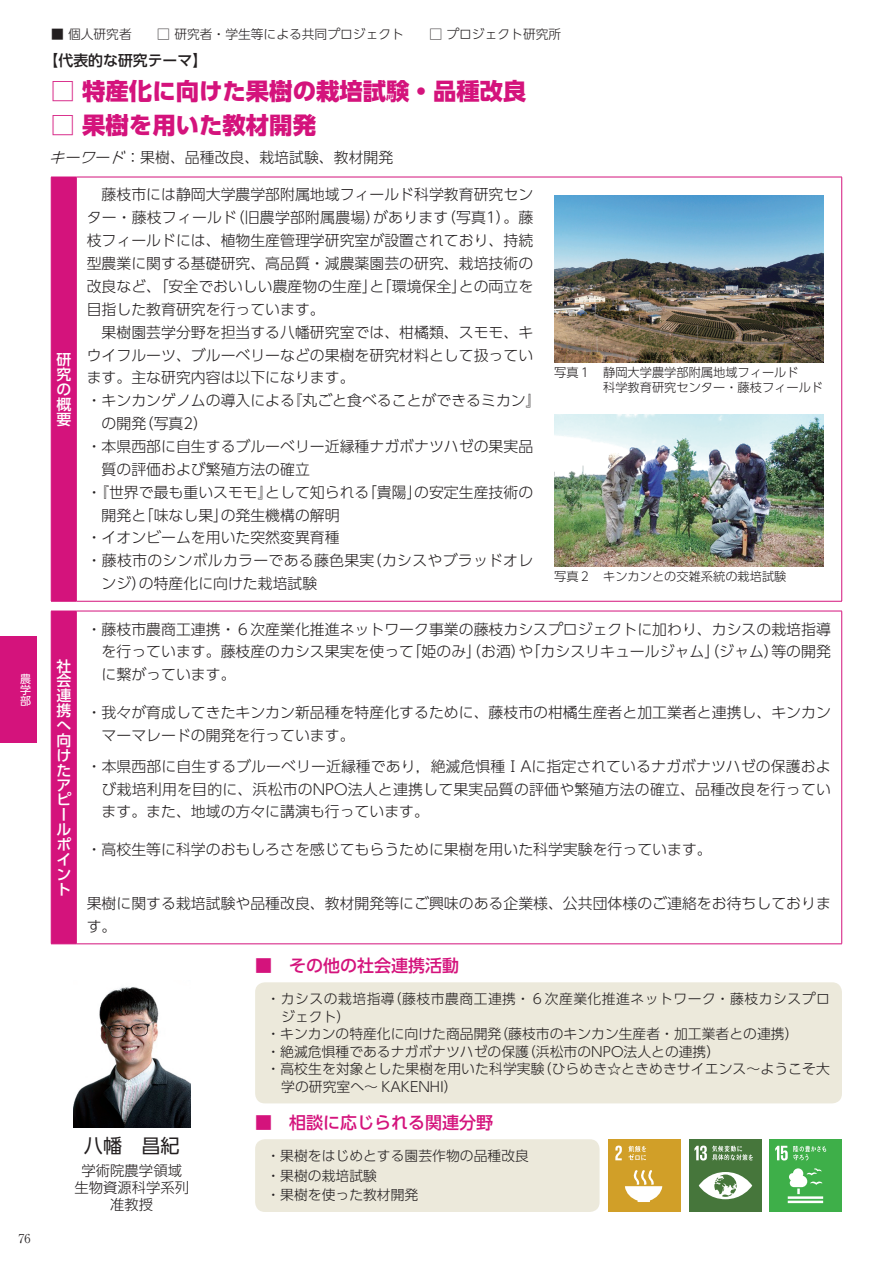
<style>
.page{position:relative;width:893px;height:1263px;background:#fff}
.page>*{position:absolute;margin:0;border:0;box-sizing:border-box;transform-origin:0 0}
.t1{font:800 23.4px "UD Shin Go Pro";color:#d4137c}
.t2{font:19.2px "UD Shin Go Pro";color:#231f20}
.t3{font:500 16.95px "UD Shin Go Pro";color:#d4137c}
.t4{font:300 14.85px/22.8px "UD Shin Go Pro";color:#231f20;text-align:justify}
.t5{font:300 14.85px "UD Shin Go Pro";letter-spacing:.02em;color:#231f20}
.t6{font:500 14.85px/14.9px "UD Shin Go Pro";color:#fff;text-align:justify}
.t7{font:500 14.85px "UD Shin Go Pro";color:#231f20}
.t8{font:300 14.4px/17px "UD Shin Go Pro";color:#231f20;text-align:center}
.t9{font:300 13.8px/19.5px "UD Shin Go Pro";color:#231f20}
.t10{font:300 13.8px "UD Shin Go Pro";letter-spacing:.035em;color:#231f20}
.t11{font:300 12.75px "UD Shin Go Pro";color:#231f20}
.t12{font:300 12.15px/14.9px "UD Shin Go Pro";color:#231f20}
.t13{font:300 12.15px "Ryumin Pro";color:#231f20}
.t14{font:10.95px/10.9px "UD Shin Go Pro";color:#fff;text-align:justify}
.s1{font-style:italic}
</style>
<div class="page">
<div style="left:770px;top:1140px;width:72px;height:72px;background:#3eaf49"></div>
<hr style="left:788px;top:1196px;width:35px;height:3px;background:#fff">
<hr style="left:788px;top:1201px;width:35px;height:2px;background:#fff">
<svg style="left:789px;top:1168px;width:33px;height:26px"></svg>
<svg style="left:775px;top:1146px;width:51px;height:14px"></svg>
<div style="left:689px;top:1140px;width:72px;height:72px;background:#46763b"></div>
<svg style="left:699px;top:1172px;width:53px;height:27px"></svg>
<svg style="left:694px;top:1145px;width:59px;height:15px"></svg>
<div style="left:608px;top:1140px;width:72px;height:72px;background:#d19f28"></div>
<svg style="left:625px;top:1170px;width:37px;height:32px"></svg>
<svg style="left:615px;top:1145px;width:7px;height:15px"></svg>
<svg style="left:628px;top:1146px;width:18px;height:14px"></svg>
<div style="left:255px;top:982px;width:587px;height:121px;background:#ece9db;border-radius:10px"></div>
<div style="left:255px;top:1139px;width:345px;height:73px;background:#ece9db;border-radius:10px"></div>
<img style="left:73px;top:987px;width:117px;height:140px">
<hr style="left:76px;top:177px;width:1px;height:424px;background:#d4137c">
<hr style="left:76px;top:177px;width:766px;height:1px;background:#d4137c">
<hr style="left:841px;top:177px;width:1px;height:424px;background:#d4137c">
<hr style="left:76px;top:601px;width:766px;height:1px;background:#d4137c">
<div style="left:51px;top:177px;width:25px;height:767px;background:#d4137c"></div>
<hr style="left:76px;top:611px;width:1px;height:333px;background:#d4137c">
<hr style="left:76px;top:611px;width:766px;height:1px;background:#d4137c">
<hr style="left:841px;top:611px;width:1px;height:333px;background:#d4137c">
<hr style="left:76px;top:943px;width:766px;height:1px;background:#d4137c">
<img style="left:555px;top:195px;width:268px;height:167px">
<img style="left:555px;top:415px;width:268px;height:151px">
<div style="left:0;top:637px;width:36px;height:106px;background:#d4137c"></div>
<p class="t14" style="left:20px;top:673px;width:12px">農学部</p>
<p class="t13" style="left:18px;top:1229px;width:14px">76</p>
<p class="t11" style="left:51px;top:24px;width:512px">■ 個人研究者　　□ 研究者・学生等による共同プロジェクト　　□ プロジェクト研究所</p>
<p class="t7" style="left:44px;top:49px;width:165px">【代表的な研究テーマ】</p>
<h1 class="t1" style="left:51px;top:72px;width:477px">□ 特産化に向けた果樹の栽培試験・品種改良</h1>
<h1 class="t1" style="left:51px;top:106px;width:267px">□ 果樹を用いた教材開発</h1>
<p class="t4" style="left:49px;top:145px;width:346px"><span class="s1">キーワード</span>：果樹、品種改良、栽培試験、教材開発</p>
<p class="t6" style="left:56px;top:351px;width:16px">研究の概要</p>
<p class="t4" style="left:87px;top:183px;width:448px">　藤枝市には静岡大学農学部附属地域フィールド科学教育研究セン</p>
<p class="t4" style="left:87px;top:206px;width:448px">ター・藤枝フィールド（旧農学部附属農場）があります（写真1）。藤</p>
<p class="t4" style="left:87px;top:229px;width:448px">枝フィールドには、植物生産管理学研究室が設置されており、持続</p>
<p class="t4" style="left:87px;top:251px;width:448px">型農業に関する基礎研究、高品質・減農薬園芸の研究、栽培技術の</p>
<p class="t4" style="left:87px;top:274px;width:448px">改良など、「安全でおいしい農産物の生産」と「環境保全」との両立を</p>
<p class="t4" style="left:87px;top:297px;width:240px">目指した教育研究を行っています。</p>
<p class="t4" style="left:87px;top:320px;width:448px">　果樹園芸学分野を担当する八幡研究室では、柑橘類、スモモ、キ</p>
<p class="t4" style="left:87px;top:343px;width:448px">ウイフルーツ、ブルーベリーなどの果樹を研究材料として扱ってい</p>
<p class="t4" style="left:87px;top:366px;width:269px">ます。主な研究内容は以下になります。</p>
<p class="t4" style="left:87px;top:389px;width:455px">・キンカンゲノムの導入による『丸ごと食べることができるミカン』</p>
<p class="t4" style="left:102px;top:411px;width:108px">の開発（写真2）</p>
<p class="t4" style="left:87px;top:434px;width:448px">・本県西部に自生するブルーベリー近縁種ナガボナツハゼの果実品</p>
<p class="t4" style="left:102px;top:457px;width:210px">質の評価および繁殖方法の確立</p>
<p class="t4" style="left:87px;top:480px;width:448px">・『世界で最も重いスモモ』として知られる「貴陽」の安定生産技術の</p>
<p class="t4" style="left:102px;top:503px;width:240px">開発と「味なし果」の発生機構の解明</p>
<p class="t4" style="left:87px;top:526px;width:254px">・イオンビームを用いた突然変異育種</p>
<p class="t5" style="left:87px;top:549px;width:448px">・藤枝市のシンボルカラーである藤色果実（カシスやブラッドオレ</p>
<p class="t4" style="left:102px;top:571px;width:217px">ンジ）の特産化に向けた栽培試験</p>
<p class="t12" style="left:554px;top:365px;width:270px">写真１　静岡大学農学部附属地域フィールド<br>　　　　科学教育研究センター・藤枝フィールド</p>
<p class="t12" style="left:554px;top:569px;width:234px">写真２　キンカンとの交雑系統の栽培試験</p>
<p class="t6" style="left:56px;top:658px;width:16px;text-align:left">社会連携へ向けたアピールポイント</p>
<p class="t4" style="left:102px;top:617px;width:731px;text-indent:-15px">・藤枝市農商工連携・６次産業化推進ネットワーク事業の藤枝カシスプロジェクトに加わり、カシスの栽培指導を行っています。藤枝産のカシス果実を使って「姫のみ」（お酒）や「カシスリキュールジャム」（ジャム）等の開発に繋がっています。</p>
<p class="t4" style="left:102px;top:700px;width:731px;text-indent:-15px">・我々が育成してきたキンカン新品種を特産化するために、藤枝市の柑橘生産者と加工業者と連携し、キンカンマーマレードの開発を行っています。</p>
<p class="t4" style="left:102px;top:754px;width:731px;text-indent:-15px">・本県西部に自生するブルーベリー近縁種であり，絶滅危惧種ⅠAに指定されているナガボナツハゼの保護および栽培利用を目的に、浜松市のNPO法人と連携して果実品質の評価や繁殖方法の確立、品種改良を行っています。また、地域の方々に講演も行っています。</p>
<p class="t4" style="left:87px;top:838px;width:627px">・高校生等に科学のおもしろさを感じてもらうために果樹を用いた科学実験を行っています。</p>
<p class="t4" style="left:87px;top:891px;width:746px">果樹に関する栽培試験や品種改良、教材開発等にご興味のある企業様、公共団体様のご連絡をお待ちしております。</p>
<p class="t2" style="left:84px;top:1130px;width:97px">八幡　昌紀</p>
<p class="t8" style="left:74px;top:1162px;width:116px">学術院農学領域生物資源科学系列准教授</p>
<p class="t3" style="left:255px;top:951px;width:206px">■　その他の社会連携活動</p>
<p class="t10" style="left:267px;top:988px;width:565px">・カシスの栽培指導（藤枝市農商工連携・６次産業化推進ネットワーク・藤枝カシスプロ</p>
<p class="t9" style="left:281px;top:1006px;width:71px">ジェクト）</p>
<p class="t9" style="left:266px;top:1024px;width:534px">・キンカンの特産化に向けた商品開発（藤枝市のキンカン生産者・加工業者との連携）</p>
<p class="t9" style="left:266px;top:1041px;width:455px">・絶滅危惧種であるナガボナツハゼの保護（浜松市のNPO法人との連携）</p>
<p class="t9" style="left:266px;top:1059px;width:565px">・高校生を対象とした果樹を用いた科学実験（ひらめき☆ときめきサイエンス～ようこそ大</p>
<p class="t9" style="left:281px;top:1076px;width:178px">学の研究室へ～ KAKENHI）</p>
<p class="t3" style="left:255px;top:1108px;width:240px">■　相談に応じられる関連分野</p>
<p class="t9" style="left:266px;top:1146px;width:264px">・果樹をはじめとする園芸作物の品種改良・果樹の栽培試験<br>・果樹を使った教材開発</p>
</div>
